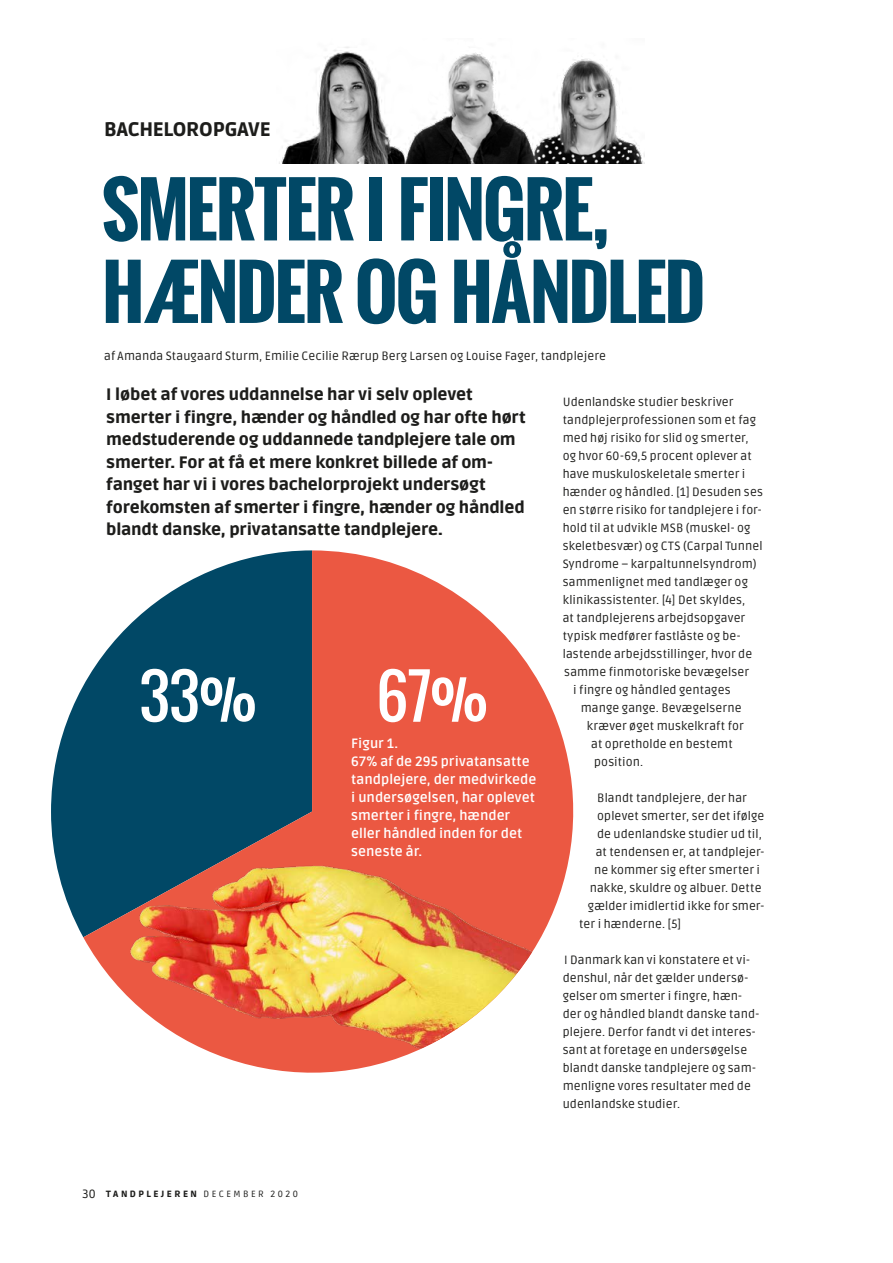
<style>
.page{position:relative;width:893px;height:1263px;background:#fff}
.page>*{position:absolute;margin:0;border:0;box-sizing:border-box;transform-origin:0 0}
.t1{font:700 72px/82.5px "Oswald";letter-spacing:-.025em;color:#014866}
.t2{font:60px "Oswald";color:#fff}
.t3{font:900 19.5px "Ruda";letter-spacing:-.015em;color:#1d1d1b}
.t4{font:900 16.5px/22.5px "Ruda";letter-spacing:-.005em;color:#1d1d1b}
.t5{font:700 13.5px/18px "Ruda";letter-spacing:.005em;color:#fff}
.t6{font:12px/18px "Ruda";letter-spacing:.01em;color:#1d1d1b}
.t7{font:900 9px "Ruda";letter-spacing:.275em;color:#1d1d1b}
.s1{font-weight:400;font-size:12px}
.s2{font-weight:400}
</style>
<div class="page">
<svg style="left:51px;top:686px;width:32px;height:251px;fill:#014866"></svg>
<svg style="left:104px;top:550px;width:416px;height:103px"></svg>
<img style="left:83px;top:653px;width:491px;height:420px">
<img style="left:279px;top:47px;width:366px;height:116px">
<h3 class="t3" style="left:104px;top:118px;width:168px">BACHELOROPGAVE</h3>
<h1 class="t1" style="left:102px;top:169px;width:605px">SMERTER I FINGRE,<br>HÆNDER OG HÅNDLED</h1>
<p class="t6" style="left:104px;top:347px;width:503px">af Amanda Staugaard Sturm, Emilie Cecilie Rærup Berg Larsen og Louise Fager, tandplejere</p>
<p class="t4" style="left:106px;top:384px;width:421px">I løbet af vores uddannelse har vi selv oplevet smerter i fingre, hænder og håndled og har ofte hørt medstuderende og uddannede tandplejere tale om smerter. For at få et mere konkret billede af om&shy;fanget har vi i vores bachelorprojekt undersøgt forekomsten af smerter i fingre, hænder og håndled blandt danske, privatansatte tandplejere.</p>
<h2 class="t2" style="left:139px;top:651px;width:119px">33%</h2>
<h2 class="t2" style="left:376px;top:651px;width:113px">67%</h2>
<p class="t5" style="left:351px;top:752px;width:187px">67% af de 295 privatansatte tandplejere, der medvirkede i undersøgelsen, har oplevet smerter i fingre, hænder eller håndled inden for det seneste år.</p>
<p class="t5" style="left:351px;top:734px;width:49px">Figur 1.</p>
<p class="t6" style="left:563px;top:393px;width:172px">Udenlandske studier beskriver</p>
<p class="t6" style="left:563px;top:411px;width:195px">tandplejerprofessionen som et fag</p>
<p class="t6" style="left:563px;top:429px;width:187px">med høj risiko for slid og smerter,</p>
<p class="t6" style="left:563px;top:447px;width:190px">og hvor 60-69,5 procent oplever at</p>
<p class="t6" style="left:563px;top:465px;width:184px">have muskuloskeletale smerter i</p>
<p class="t6" style="left:563px;top:483px;width:202px">hænder og håndled. [1] Desuden ses</p>
<p class="t6" style="left:563px;top:501px;width:200px">en større risiko for tandplejere i for-</p>
<p class="t6" style="left:563px;top:519px;width:189px">hold til at udvikle MSB (muskel- og</p>
<p class="t6" style="left:563px;top:537px;width:201px">skeletbesvær) og CTS (Carpal Tunnel</p>
<p class="t6" style="left:563px;top:555px;width:195px">Syndrome – karpaltunnelsyndrom)</p>
<p class="t6" style="left:563px;top:573px;width:187px">sammenlignet med tandlæger og</p>
<p class="t6" style="left:563px;top:591px;width:184px">klinikassistenter. [4] Det skyldes,</p>
<p class="t6" style="left:563px;top:609px;width:184px">at tandplejerens arbejdsopgaver</p>
<p class="t6" style="left:563px;top:627px;width:179px">typisk medfører fastlåste og be-</p>
<p class="t6" style="left:563px;top:645px;width:191px">lastende arbejdsstillinger, hvor de</p>
<p class="t6" style="left:564px;top:663px;width:186px">samme finmotoriske bevægelser</p>
<p class="t6" style="left:573px;top:681px;width:159px">i fingre og håndled gentages</p>
<p class="t6" style="left:581px;top:699px;width:162px">mange gange. Bevægelserne</p>
<p class="t6" style="left:587px;top:717px;width:159px">kræver øget muskelkraft for</p>
<p class="t6" style="left:591px;top:735px;width:143px">at opretholde en bestemt</p>
<p class="t6" style="left:594px;top:753px;width:51px">position.</p>
<p class="t6" style="left:597px;top:789px;width:151px">Blandt tandplejere, der har</p>
<p class="t6" style="left:597px;top:807px;width:169px">oplevet smerter, ser det ifølge</p>
<p class="t6" style="left:597px;top:825px;width:166px">de udenlandske studier ud til,</p>
<p class="t6" style="left:596px;top:843px;width:170px">at tendensen er, at tandplejer-</p>
<p class="t6" style="left:594px;top:861px;width:167px">ne kommer sig efter smerter i</p>
<p class="t6" style="left:590px;top:879px;width:173px">nakke, skuldre og albuer. Dette</p>
<p class="t6" style="left:588px;top:897px;width:178px">gælder imidlertid ikke for smer-</p>
<p class="t6" style="left:579px;top:915px;width:103px">ter i hænderne. [5]</p>
<p class="t6" style="left:563px;top:951px;width:198px">I Danmark kan vi konstatere et vi&shy;denshul, når det gælder undersø&shy;gelser om smerter i fingre, hæn&shy;der og håndled blandt danske tand&shy;plejere. Derfor fandt vi det interes&shy;sant at foretage en undersøgelse blandt danske tandplejere og sam&shy;menligne vores resultater med de udenlandske studier.</p>
<p class="t7" style="left:82px;top:1189px;width:217px"><span class="s1">30</span> TANDPLEJEREN <span class="s2">DECEMBER 2020</span></p>
</div>
